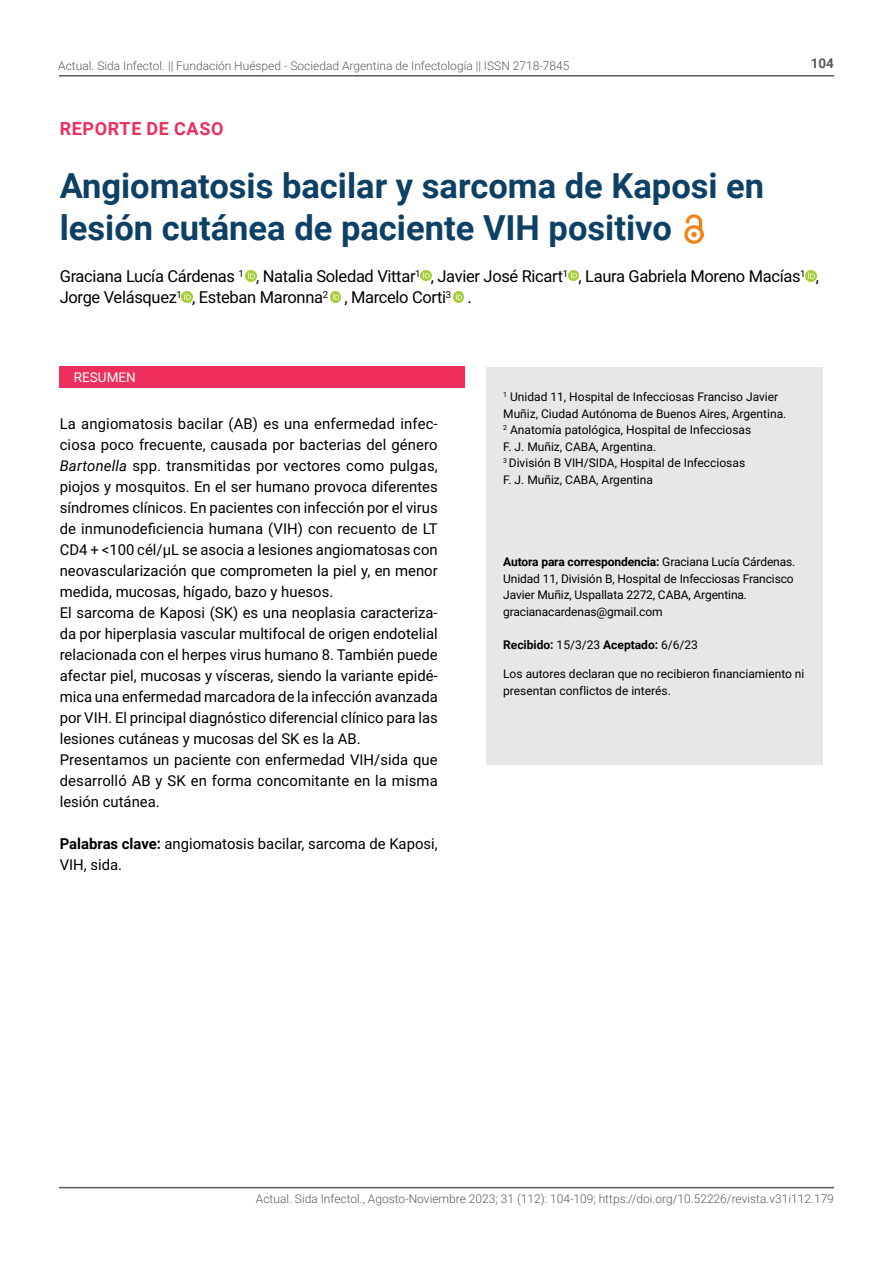
<style>
.page{position:relative;width:893px;height:1263px;background:#fff}
.page>*{position:absolute;margin:0;border:0;box-sizing:border-box;transform-origin:0 0}
.t1{font:700 34.5px/42px "Roboto";color:#0d4065}
.t2{font:700 18px "Roboto";letter-spacing:.035em;color:#ee2e5c}
.t3{font:16.5px/21px "Roboto";letter-spacing:-.02em;color:#000}
.t4{font:15px/21px "Roboto";color:#000}
.t5{font:13.5px "Roboto";color:#fff}
.t6{font:700 13.5px "Roboto";color:#58595b}
.t7{font:12px/16.5px "Roboto";color:#000}
.t8{font:300 12px "Roboto";color:#58595b}
.t9{font:700 12px "Roboto";color:#000}
.s1{font-style:italic}
.s2{font-weight:700}
.s3{font-weight:400}
</style>
<div class="page">
<hr style="left:59px;top:75px;width:775px;height:2px;background:#58595b">
<hr style="left:59px;top:1187px;width:775px;height:1px;background:#58595b">
<div style="left:60px;top:366px;width:405px;height:21px;background:#ee2e5c"></div>
<div style="left:486px;top:367px;width:337px;height:398px;background:#e6e7e8"></div>
<svg style="left:246px;top:270px;width:10px;height:11px"></svg>
<svg style="left:420px;top:270px;width:11px;height:11px"></svg>
<svg style="left:568px;top:270px;width:11px;height:11px"></svg>
<svg style="left:805px;top:271px;width:11px;height:10px"></svg>
<svg style="left:182px;top:291px;width:10px;height:11px"></svg>
<svg style="left:330px;top:292px;width:11px;height:10px"></svg>
<svg style="left:453px;top:292px;width:11px;height:10px"></svg>
<img style="left:685px;top:215px;width:18px;height:29px">
<p class="t8" style="left:58px;top:58px;width:513px">Actual. Sida Infectol. || Fundación Huésped - Sociedad Argentina de Infectología || ISSN 2718-7845</p>
<p class="t6" style="left:811px;top:54px;width:25px">104</p>
<p class="t2" style="left:60px;top:116px;width:165px">REPORTE DE CASO</p>
<h1 class="t1" style="left:60px;top:163px;width:706px">Angiomatosis bacilar y sarcoma de Kaposi en lesión cutánea de paciente VIH positivo</h1>
<p class="t3" style="left:60px;top:265px;width:761px">Graciana Lucía Cárdenas <sup>1</sup> , Natalia Soledad Vittar<sup>1</sup> , Javier José Ricart<sup>1</sup> , Laura Gabriela Moreno Macías<sup>1</sup> ,<br>Jorge Velásquez<sup>1</sup> , Esteban Maronna<sup>2</sup> , Marcelo Corti<sup>3</sup> .</p>
<p class="t5" style="left:74px;top:368px;width:63px">RESUMEN</p>
<p class="t4" style="left:60px;top:413px;width:379px">La angiomatosis bacilar (AB) es una enfermedad infec&shy;ciosa poco frecuente, causada por bacterias del género <span class="s1">Bartonella</span> spp. transmitidas por vectores como pulgas, piojos y mosquitos. En el ser humano provoca diferentes síndromes clínicos. En pacientes con infección por el virus de inmunodeficiencia humana (VIH) con recuento de LT CD4 + &lt;100 cél/µL se asocia a lesiones angiomatosas con neovascularización que comprometen la piel y, en menor medida, mucosas, hígado, bazo y huesos.<br>El sarcoma de Kaposi (SK) es una neoplasia caracteriza&shy;da por hiperplasia vascular multifocal de origen endotelial relacionada con el herpes virus humano 8. También puede afectar piel, mucosas y vísceras, siendo la variante epidé&shy;mica una enfermedad marcadora de la infección avanzada por VIH. El principal diagnóstico diferencial clínico para las lesiones cutáneas y mucosas del SK es la AB.<br>Presentamos un paciente con enfermedad VIH/sida que desarrolló AB y SK en forma concomitante en la misma lesión cutánea.</p>
<p class="t4" style="left:60px;top:833px;width:379px"><span class="s2">Palabras clave:</span> angiomatosis bacilar, sarcoma de Kaposi,<br>VIH, sida.</p>
<p class="t7" style="left:503px;top:388px;width:285px"><sup>1</sup> Unidad 11, Hospital de Infecciosas Franciso Javier Muñiz, Ciudad Autónoma de Buenos Aires, Argentina.<br><sup>2</sup> Anatomía patológica, Hospital de Infecciosas<br>F. J. Muñiz, CABA, Argentina.<br><sup>3</sup> División B VIH/SIDA, Hospital de Infecciosas<br>F. J. Muñiz, CABA, Argentina</p>
<p class="t7" style="left:503px;top:553px;width:294px"><span class="s2">Autora para correspondencia:</span> Graciana Lucía Cárdenas.<br>Unidad 11, División B, Hospital de Infecciosas Francisco Javier Muñiz, Uspallata 2272, CABA, Argentina. gracianacardenas@gmail.com</p>
<p class="t9" style="left:503px;top:636px;width:196px">Recibido: <span class="s3">15/3/23</span> Aceptado: <span class="s3">6/6/23</span></p>
<p class="t7" style="left:503px;top:665px;width:303px">Los autores declaran que no recibieron financiamiento ni presentan conflictos de interés.</p>
<p class="t8" style="left:256px;top:1190px;width:580px">Actual. Sida Infectol., Agosto-Noviembre 2023; 31 (112): 104-109; https://doi.org/10.52226/revista.v31i112.179</p>
</div>
